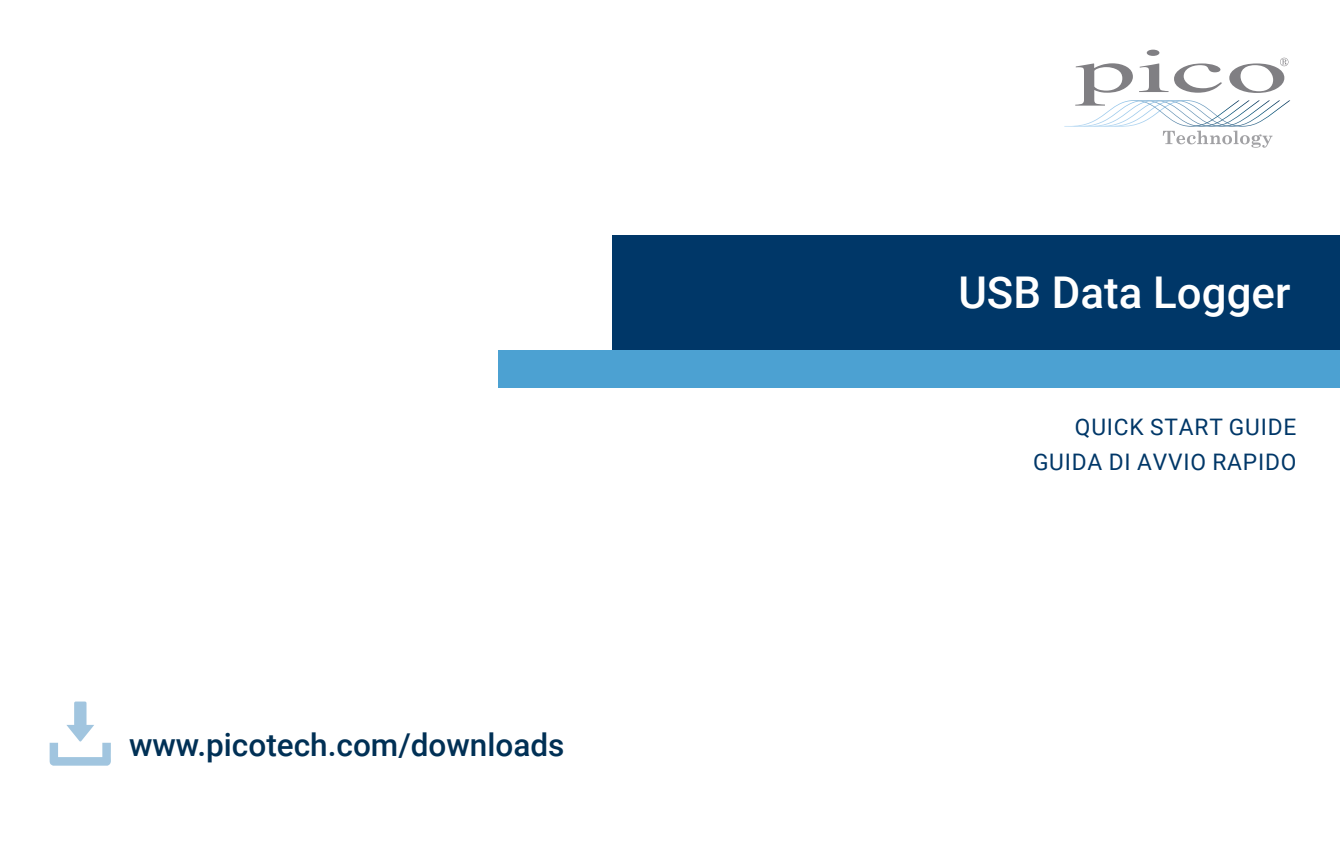
<style>
.page{position:relative;width:1340px;height:844px;background:#fff}
.page>*{position:absolute;margin:0;border:0;box-sizing:border-box;transform-origin:0 0}
.t1{font:500 43.75px "Roboto";color:#fff}
.t2{font:500 31.5px "Roboto";color:#003055}
.t3{font:22.75px/35.4px "Roboto";letter-spacing:.035em;color:#003768;text-align:right}
</style>
<div class="page">
<div style="left:612px;top:234px;width:727px;height:116px;background:#003768"></div>
<div style="left:499px;top:350px;width:840px;height:38px;background:#4ca1d2"></div>
<svg style="left:50px;top:701px;width:61px;height:64px"></svg>
<svg style="left:1064px;top:50px;width:226px;height:98px"></svg>
<h2 class="t2" style="left:129px;top:722px;width:437px">www.picotech.com/downloads</h2>
<h1 class="t1" style="left:958px;top:262px;width:333px">USB Data Logger</h1>
<p class="t3" style="left:1033px;top:408px;width:265px">QUICK START GUIDE<br>GUIDA DI AVVIO RAPIDO</p>
</div>
